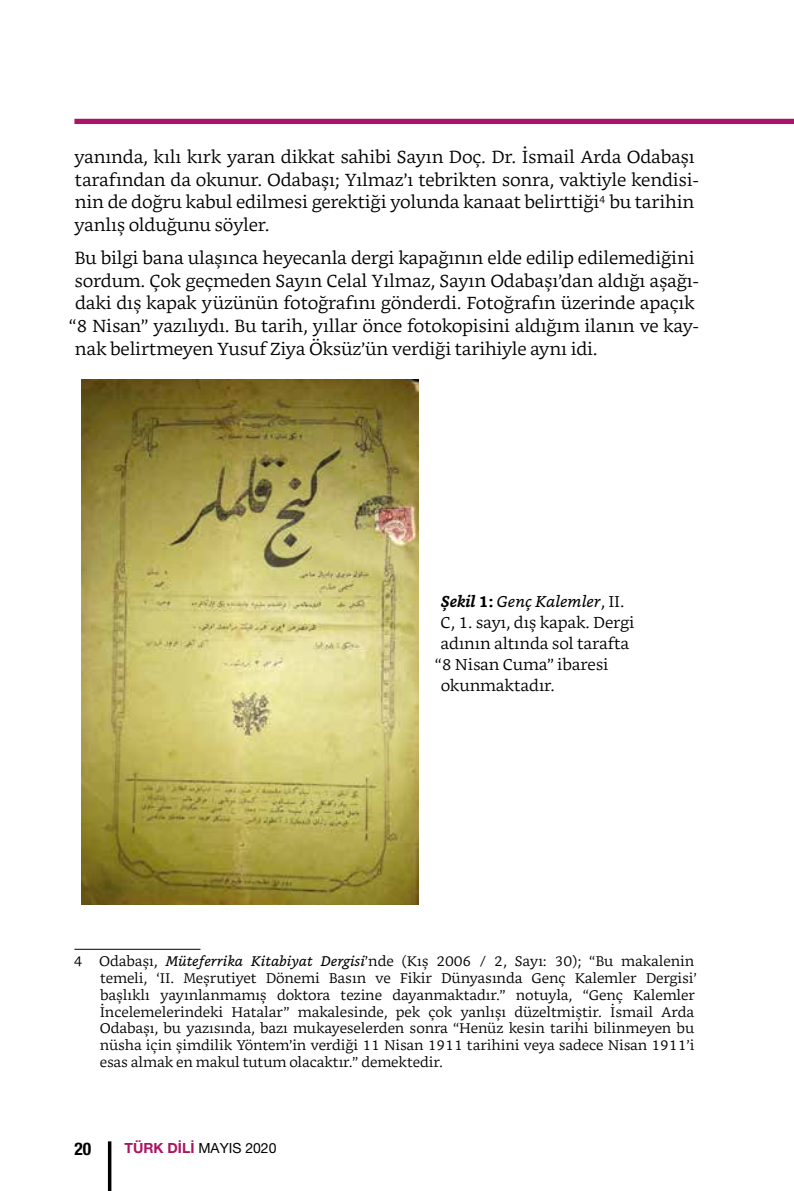
<style>
.page{position:relative;width:794px;height:1191px;background:#fff}
.page>*{position:absolute;margin:0;border:0;box-sizing:border-box;transform-origin:0 0}
.t1{font:300 17.5px/22.8px "Bookerly";letter-spacing:-.005em;color:#000}
.t2{font:700 condensed 17.5px "Helvetica Neue LT Pro";color:#000}
.t3{font:300 15.75px "Bookerly";color:#000}
.t4{font:italic 15.75px "Bookerly";color:#000}
.t5{font:300 14px/16.8px "Bookerly";color:#000}
.t6{font:14px "Helvetica Neue LT Pro";color:#000}
.s1{font-weight:700}
.s2{font-weight:700;font-style:normal}
.s3{font-weight:300;font-style:normal}
.s4{font-weight:400;font-style:italic}
.s5{font-weight:700;color:#ab1464}
</style>
<div class="page">
<div style="left:74px;top:119px;width:720px;height:5px;background:#ab1464"></div>
<hr style="left:108px;top:1141px;width:3px;height:50px;background:#000">
<img style="left:81px;top:380px;width:337px;height:524px">
<hr style="left:74px;top:948px;width:126px;height:1px;background:#000">
<p class="t1" style="left:74px;top:145px;width:626px">yanında, kılı kırk yaran dikkat sahibi Sayın Doç. Dr. İsmail Arda Odabaşı tarafından da okunur. Odabaşı; Yılmaz’ı tebrikten sonra, vaktiyle kendisi&shy;nin de doğru kabul edilmesi gerektiği yolunda kanaat belirttiği<sup>4</sup> bu tarihin yanlış olduğunu söyler.</p>
<p class="t1" style="left:74px;top:246px;width:621px">Bu bilgi bana ulaşınca heyecanla dergi kapağının elde edilip edilemediğini</p>
<p class="t1" style="left:75px;top:269px;width:626px">sordum. Çok geçmeden Sayın Celal Yılmaz, Sayın Odabaşı’dan aldığı aşağı-</p>
<p class="t1" style="left:75px;top:292px;width:621px">daki dış kapak yüzünün fotoğrafını gönderdi. Fotoğrafın üzerinde apaçık</p>
<p class="t1" style="left:69px;top:315px;width:632px">“8 Nisan” yazılıydı. Bu tarih, yıllar önce fotokopisini aldığım ilanın ve kay-</p>
<p class="t1" style="left:75px;top:337px;width:524px">nak belirtmeyen Yusuf Ziya Öksüz’ün verdiği tarihiyle aynı idi.</p>
<p class="t4" style="left:441px;top:592px;width:185px"><span class="s1">Şekil</span> <span class="s2">1:</span> Genç Kalemler<span class="s3">, II.</span></p>
<p class="t3" style="left:440px;top:613px;width:195px">C, 1. sayı, dış kapak. Dergi</p>
<p class="t3" style="left:440px;top:634px;width:190px">adının altında sol tarafta</p>
<p class="t3" style="left:435px;top:655px;width:175px">“8 Nisan Cuma” ibaresi</p>
<p class="t3" style="left:441px;top:676px;width:116px">okunmaktadır.</p>
<p class="t5" style="left:100px;top:953px;width:598px;text-indent:-26px">4 Odabaşı, <span class="s4">Müteferrika Kitabiyat Dergisi</span>’nde (Kış 2006 / 2, Sayı: 30); “Bu makalenin temeli, ‘II. Meşrutiyet Dönemi Basın ve Fikir Dünyasında Genç Kalemler Dergisi’ başlıklı yayınlanmamış doktora tezine dayanmaktadır.” notuyla, “Genç Kalemler İncelemelerindeki Hatalar” makalesinde, pek çok yanlışı düzeltmiştir. İsmail Arda Odabaşı, bu yazısında, bazı mukayeselerden sonra “Henüz kesin tarihi bilinmeyen bu nüsha için şimdilik Yöntem’in verdiği 11 Nisan 1911 tarihini veya sadece Nisan 1911’i esas almak en makul tutum olacaktır.” demektedir.</p>
<p class="t2" style="left:74px;top:1138px;width:18px">20</p>
<p class="t6" style="left:125px;top:1139px;width:153px"><span class="s5">TÜRK DİLİ</span> MAYIS 2020</p>
</div>
